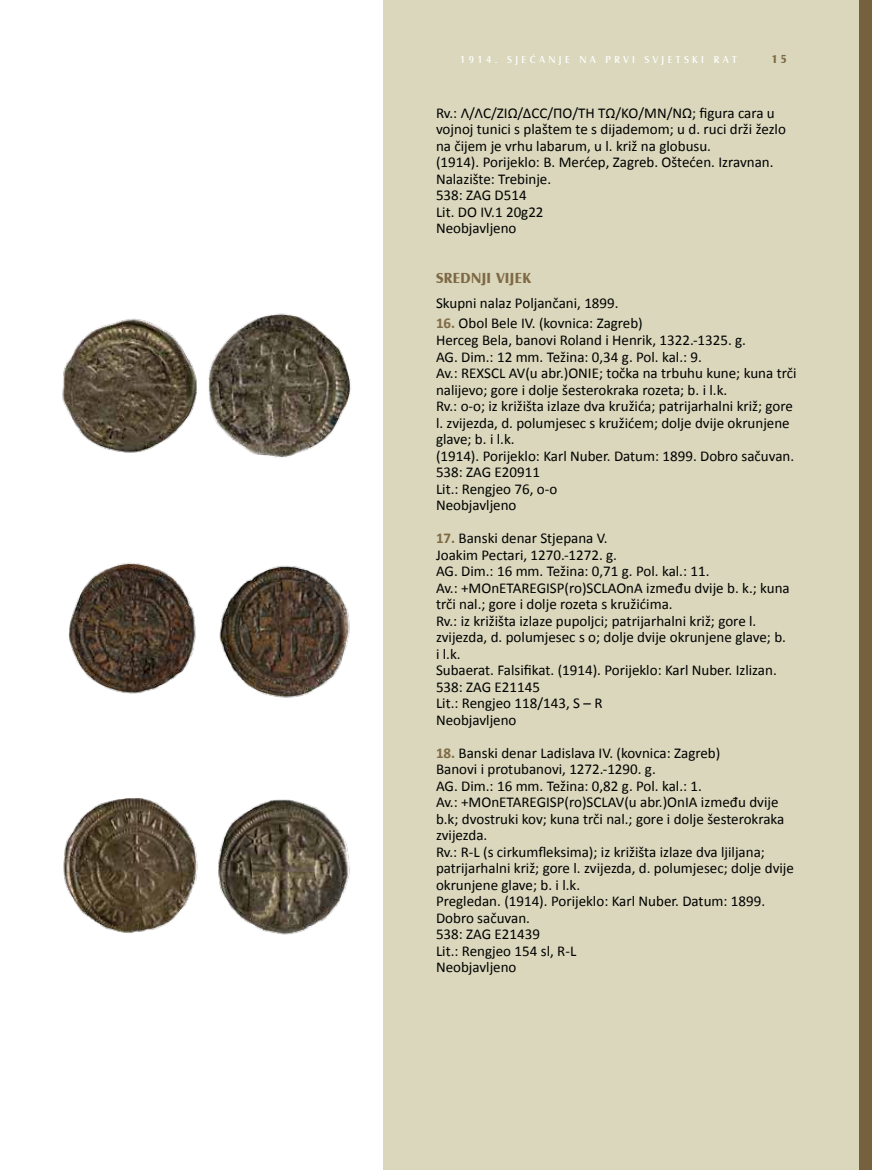
<style>
.page{position:relative;width:872px;height:1170px;background:#fff}
.page>*{position:absolute;margin:0;border:0;box-sizing:border-box;transform-origin:0 0}
.t1{font:15px/16.5px "Calibri";color:#000}
.t2{font:700 12px "Castle T";color:#7e6944}
.t3{font:10.5px "Castle T";letter-spacing:.32em;color:#fff}
.s1{font-family:"Castle T";font-weight:700;color:#7e6944}
.s2{font-weight:700;color:#7e6944}
</style>
<div class="page">
<div style="left:383px;top:0;width:489px;height:1169px;background:#dad7bc"></div>
<div style="left:859px;top:0;width:13px;height:1169px;background:#75613e"></div>
<img style="left:211px;top:313px;width:140px;height:145px">
<img style="left:62px;top:318px;width:149px;height:135px">
<img style="left:69px;top:562px;width:127px;height:132px">
<img style="left:219px;top:565px;width:131px;height:133px">
<img style="left:63px;top:798px;width:135px;height:135px">
<img style="left:218px;top:799px;width:132px;height:136px">
<p class="t3" style="left:460px;top:53px;width:278px">1914. SJEĆANJE NA PRVI SVJETSKI RAT</p>
<p class="t2" style="left:771px;top:51px;width:17px">15</p>
<p class="t1" style="left:436px;top:104px;width:351px">Rv.: Λ/ΛC/ΖΙΩ/ΔCC/ΠΟ/ΤΗ TΩ/ΚΟ/ΜΝ/ΝΩ; figura cara u vojnoj tunici s plaštem te s dijademom; u d. ruci drži žezlo na čijem je vrhu labarum, u l. križ na globusu.<br>(1914). Porijeklo: B. Merćep, Zagreb. Oštećen. Izravnan.<br>Nalazište: Trebinje.<br>538: ZAG D514<br>Lit. DO IV.1 20g22<br>Neobjavljeno</p>
<p class="t1" style="left:436px;top:265px;width:184px;line-height:25px"><span class="s1">SREDNJI VIJEK<br></span>Skupni nalaz Poljančani, 1899.</p>
<p class="t1" style="left:436px;top:315px;width:362px"><span class="s2">16.</span> Obol Bele IV. (kovnica: Zagreb)<br>Herceg Bela, banovi Roland i Henrik, 1322.-1325. g.<br>AG. Dim.: 12 mm. Težina: 0,34 g. Pol. kal.: 9.<br>Av.: REXSCL AV(u abr.)ONIE; točka na trbuhu kune; kuna trči nalijevo; gore i dolje šesterokraka rozeta; b. i l.k.<br>Rv.: o-o; iz križišta izlaze dva kružića; patrijarhalni križ; gore l. zvijezda, d. polumjesec s kružićem; dolje dvije okrunjene glave; b. i l.k.<br>(1914). Porijeklo: Karl Nuber. Datum: 1899. Dobro sačuvan.<br>538: ZAG E20911<br>Lit.: Rengjeo 76, o-o<br>Neobjavljeno</p>
<p class="t1" style="left:436px;top:530px;width:355px"><span class="s2">17.</span> Banski denar Stjepana V.<br>Joakim Pectari, 1270.-1272. g.<br>AG. Dim.: 16 mm. Težina: 0,71 g. Pol. kal.: 11.<br>Av.: +MOnETAREGISP(ro)SCLAOnA između dvije b. k.; kuna trči nal.; gore i dolje rozeta s kružićima.<br>Rv.: iz križišta izlaze pupoljci; patrijarhalni križ; gore l. zvijezda, d. polumjesec s o; dolje dvije okrunjene glave; b. i l.k.<br>Subaerat. Falsifikat. (1914). Porijeklo: Karl Nuber. Izlizan.<br>538: ZAG E21145<br>Lit.: Rengjeo 118/143, S – R<br>Neobjavljeno</p>
<p class="t1" style="left:436px;top:744px;width:359px"><span class="s2">18.</span> Banski denar Ladislava IV. (kovnica: Zagreb)<br>Banovi i protubanovi, 1272.-1290. g.<br>AG. Dim.: 16 mm. Težina: 0,82 g. Pol. kal.: 1.<br>Av.: +MOnETAREGISP(ro)SCLAV(u abr.)OnIA između dvije b.k; dvostruki kov; kuna trči nal.; gore i dolje šesterokraka zvijezda.<br>Rv.: R-L (s cirkumfleksima); iz križišta izlaze dva ljiljana; patrijarhalni križ; gore l. zvijezda, d. polumjesec; dolje dvije okrunjene glave; b. i l.k.<br>Pregledan. (1914). Porijeklo: Karl Nuber. Datum: 1899.<br>Dobro sačuvan.<br>538: ZAG E21439<br>Lit.: Rengjeo 154 sl, R-L<br>Neobjavljeno</p>
</div>
